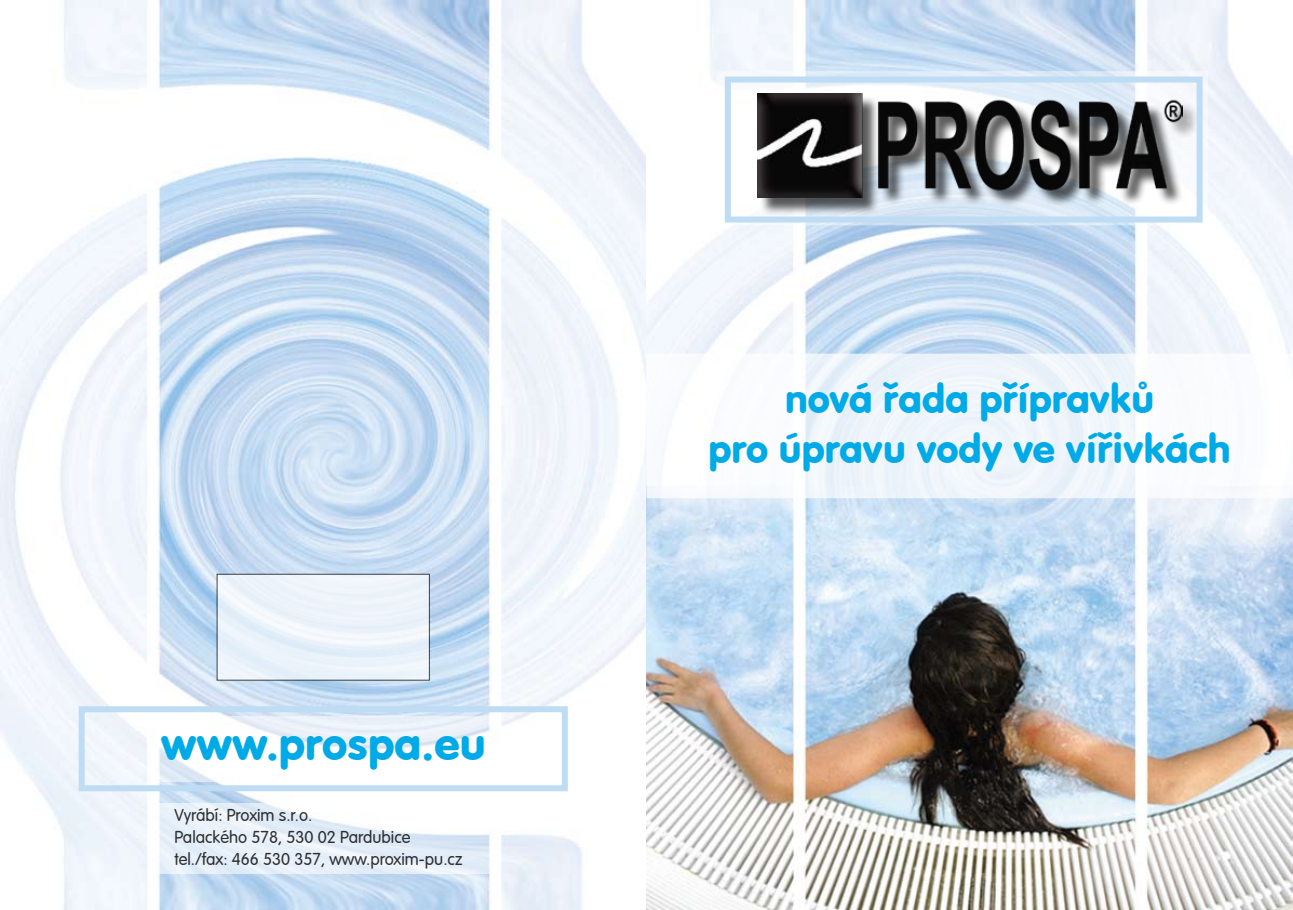
<style>
.page{position:relative;width:1293px;height:910px;background:#fff}
.page>*{position:absolute;margin:0;border:0;box-sizing:border-box;transform-origin:0 0}
.t1{font:48px "VAG Rundschrift DCE";color:#00aae7}
.t2{font:42px/50.4px "VAG Rundschrift DCE";color:#00aae7;text-align:center}
.t3{font:300 18px/21.6px "VAG Rundschrift DCE";color:#000}
</style>
<div class="page">
<img style="left:0;top:0;width:1292px;height:910px">
<svg style="left:156px;top:803px;width:335px;height:71px;fill:#e8f1fa"></svg>
<svg style="left:156px;top:716px;width:337px;height:66px"></svg>
<div style="left:217px;top:574px;width:212px;height:106px;background:#ecf3fa"></div>
<div style="left:79px;top:706px;width:489px;height:85px;border:6px solid #bedcf4"></div>
<svg style="left:717px;top:71px;width:491px;height:154px"></svg>
<div style="left:759px;top:95px;width:447px;height:139px;background:#000;opacity:.65"></div>
<img style="left:757px;top:93px;width:425px;height:105px">
<div style="left:725px;top:77px;width:477px;height:146px;border:6px solid #bedcf4"></div>
<div style="left:646px;top:354px;width:647px;height:144px;background:linear-gradient(to right,#f4f8fc,#f5f8fc)"></div>
<h1 class="t1" style="left:161px;top:715px;width:326px">www.prospa.eu</h1>
<p class="t3" style="left:174px;top:805px;width:290px">Vyrábí: Proxim s.r.o.<br>Palackého 578, 530 02 Pardubice tel./fax: 466 530 357, www.proxim-pu.cz</p>
<h2 class="t2" style="left:708px;top:373px;width:524px">nová řada přípravků<br>pro úpravu vody ve vířivkách</h2>
</div>
